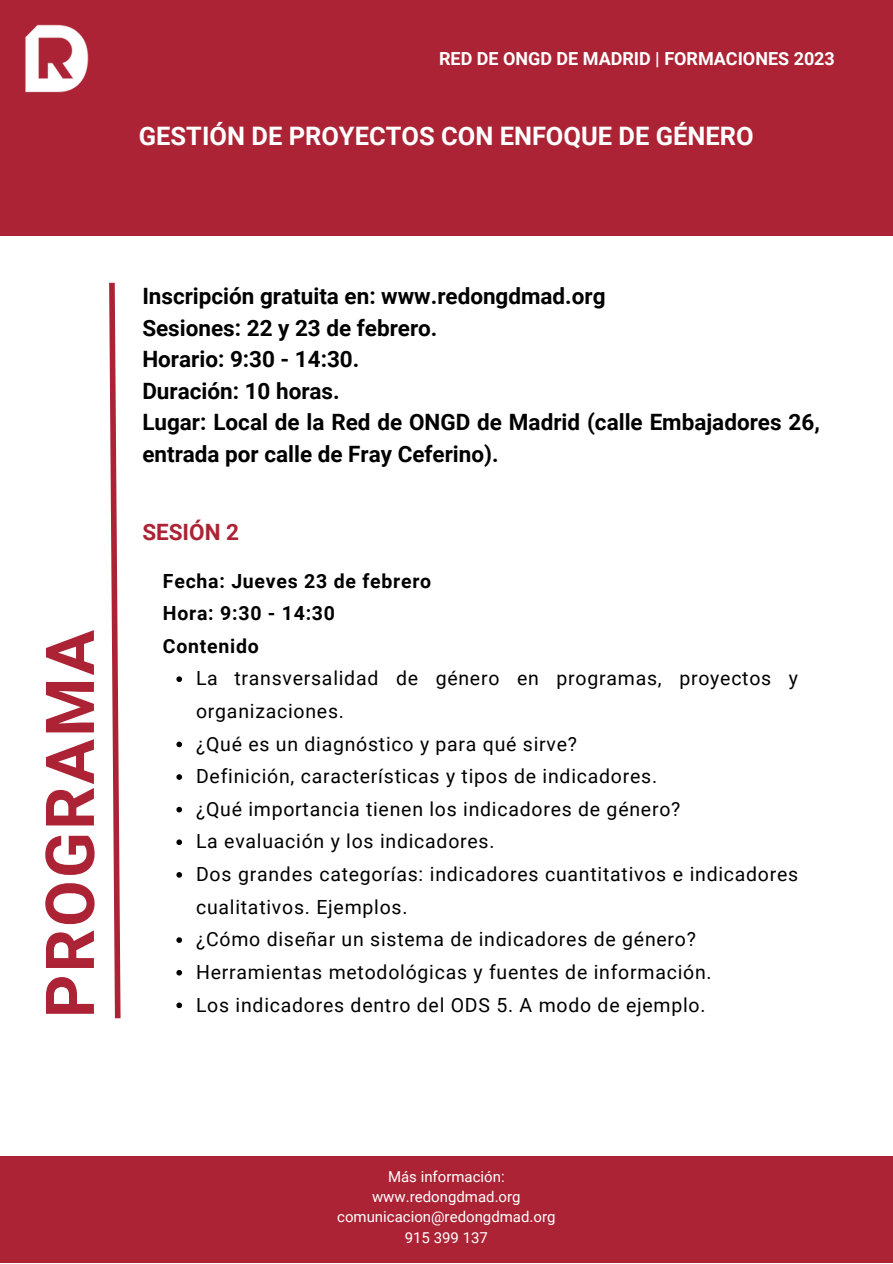
<style>
.page{position:relative;width:893px;height:1264px;background:#fff}
.page>*{position:absolute;margin:0;border:0;box-sizing:border-box;transform-origin:0 0}
.t1{font:700 67.5px "Roboto";letter-spacing:.035em;color:#ab2334}
.t2{font:700 25.5px "Roboto";color:#fff}
.t3{font:700 22.5px/31.5px "Roboto";color:#000}
.t4{font:700 22.5px "Roboto";color:#ab2334}
.t5{font:19.5px/32.5px "Roboto";letter-spacing:.04em;color:#000}
.t6{font:700 19.5px/32.5px "Roboto";letter-spacing:.04em;color:#000}
.t7{font:700 18px "Roboto";color:#fff}
.t8{font:15px/20.2px "Roboto";color:#fff;text-align:center}
</style>
<div class="page">
<div style="left:0;top:0;width:892px;height:235px;background:#ab2334"></div>
<img style="left:25px;top:24px;width:64px;height:69px">
<svg style="left:176px;top:676px;width:6px;height:6px"></svg>
<svg style="left:176px;top:741px;width:6px;height:6px"></svg>
<svg style="left:176px;top:774px;width:6px;height:5px"></svg>
<svg style="left:176px;top:806px;width:6px;height:6px"></svg>
<svg style="left:176px;top:839px;width:6px;height:6px"></svg>
<svg style="left:176px;top:872px;width:6px;height:5px"></svg>
<svg style="left:176px;top:937px;width:6px;height:5px"></svg>
<svg style="left:176px;top:969px;width:6px;height:6px"></svg>
<svg style="left:176px;top:1002px;width:6px;height:6px"></svg>
<div style="left:0;top:1156px;width:892px;height:106px;background:#ab2334"></div>
<svg style="left:109px;top:282px;width:12px;height:737px"></svg>
<p class="t7" style="left:439px;top:48px;width:397px">RED DE ONGD DE MADRID | FORMACIONES 2023</p>
<h2 class="t2" style="left:139px;top:121px;width:616px">GESTIÓN DE PROYECTOS CON ENFOQUE DE GÉNERO</h2>
<h1 class="t1" style="left:31px;top:1018px;width:389px;rotate:-90deg">PROGRAMA</h1>
<p class="t3" style="left:142px;top:281px;width:679px">Inscripción gratuita en: www.redongdmad.org<br>Sesiones: 22 y 23 de febrero.<br>Horario: 9:30 - 14:30.<br>Duración: 10 horas.<br>Lugar: Local de la Red de ONGD de Madrid (calle Embajadores 26, entrada por calle de Fray Ceferino).</p>
<p class="t4" style="left:142px;top:518px;width:98px">SESIÓN 2</p>
<p class="t6" style="left:163px;top:564px;width:270px">Fecha: Jueves 23 de febrero<br>Hora: 9:30 - 14:30<br>Contenido</p>
<p class="t5" style="left:196px;top:662px;width:603px">La transversalidad de género en programas, proyectos y organizaciones.<br>¿Qué es un diagnóstico y para qué sirve?<br>Definición, características y tipos de indicadores.<br>¿Qué importancia tienen los indicadores de género?<br>La evaluación y los indicadores.<br>Dos grandes categorías: indicadores cuantitativos e indicadores cualitativos. Ejemplos.<br>¿Cómo diseñar un sistema de indicadores de género?<br>Herramientas metodológicas y fuentes de información.<br>Los indicadores dentro del ODS 5. A modo de ejemplo.</p>
<p class="t8" style="left:337px;top:1166px;width:220px">Más información: www.redongdmad.org comunicacion@redongdmad.org<br>915 399 137</p>
</div>
